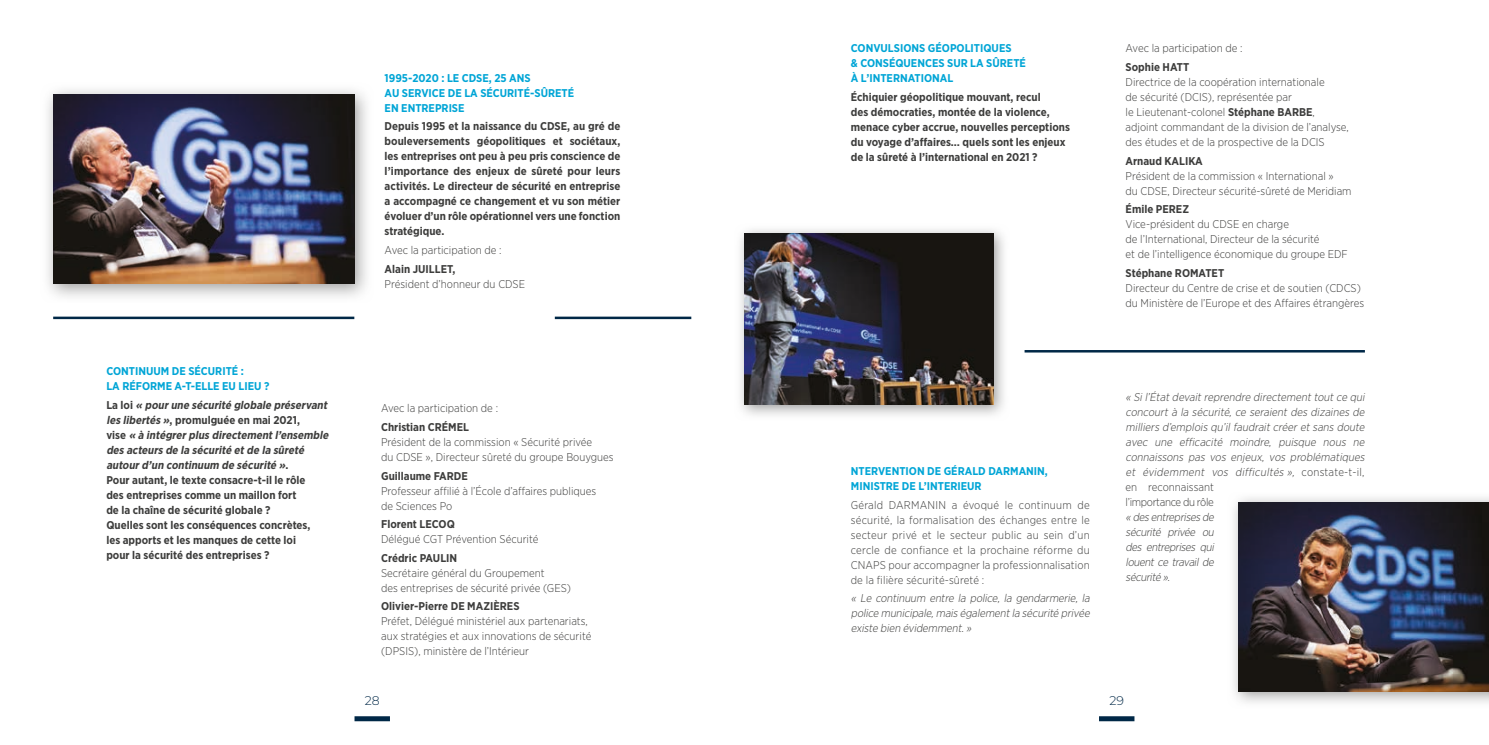
<style>
.page{position:relative;width:1489px;height:745px;background:#fff}
.page>*{position:absolute;margin:0;border:0;box-sizing:border-box;transform-origin:0 0}
.t1{font:300 12.5px "Montserrat";color:#002847}
.t2{font:300 11.25px/15px "Gotham Narrow";color:#3d3d3c}
.t3{font:700 11.25px/15px "Gotham Narrow";color:#3d3d3c}
.t4{font:italic 300 11.25px/15px "Gotham Narrow";color:#3d3d3c;text-align:justify}
.t5{font:700 11.25px/15px "Gotham Narrow";color:#00a5d6}
.s1{font-style:italic}
.s2{font-weight:700}
.s3{font-style:normal}
</style>
<div class="page">
<svg style="left:1099px;top:716px;width:35px;height:4px"></svg>
<svg style="left:354px;top:716px;width:36px;height:4px"></svg>
<img style="left:47px;top:89px;width:320px;height:208px">
<img style="left:53px;top:95px;width:301px;height:188px">
<hr style="left:53px;top:316px;width:301px;height:3px;background:#002847">
<img style="left:740px;top:229px;width:264px;height:187px">
<img style="left:744px;top:233px;width:249px;height:171px">
<hr style="left:1024px;top:350px;width:340px;height:2px;background:#002847">
<img style="left:1233px;top:497px;width:255px;height:206px">
<img style="left:1238px;top:502px;width:250px;height:189px">
<hr style="left:555px;top:316px;width:136px;height:3px;background:#002847">
<p class="t5" style="left:384px;top:70px;width:191px">1995-2020 : LE CDSE, 25 ANS<br>AU SERVICE DE LA SÉCURITÉ-SÛRETÉ<br>EN ENTREPRISE</p>
<p class="t3" style="left:384px;top:119px;width:237px;text-align:justify">Depuis 1995 et la naissance du CDSE, au gré de bouleversements géopolitiques et sociétaux, les entreprises ont peu à peu pris conscience de l’importance des enjeux de sûreté pour leurs activités. Le directeur de sécurité en entreprise a accompagné ce changement et vu son métier évoluer d’un rôle opérationnel vers une fonction stratégique.</p>
<p class="t2" style="left:384px;top:242px;width:118px">Avec la participation de :</p>
<p class="t3" style="left:384px;top:261px;width:72px">Alain JUILLET,</p>
<p class="t2" style="left:384px;top:275px;width:142px">Président d’honneur du CDSE</p>
<p class="t5" style="left:106px;top:363px;width:164px">CONTINUUM DE SÉCURITÉ :<br>LA RÉFORME A-T-ELLE EU LIEU ?</p>
<p class="t3" style="left:106px;top:397px;width:226px">L a l o i <span class="s1">« pourune sécurité globale préservant les libertés »</span>, promulguée en mai 2021,<br>v i s e <span class="s1">« à intégrerplus directementl’ensemble des acteurs de la sécurité etde la sûreté autourd’un continuum de sécurité »</span>.<br>Pour autant, le texte consacre-t-il le rôle<br>des entreprises comme un maillon fort<br>de la chaîne de sécurité globale ?<br>Quelles sont les conséquences concrètes,<br>les apports et les manques de cette loi<br>pour la sécurité des entreprises ?</p>
<p class="t2" style="left:381px;top:400px;width:118px">Avec la participation de :</p>
<p class="t3" style="left:381px;top:419px;width:89px">Christian CRÉMEL</p>
<p class="t2" style="left:381px;top:434px;width:234px">Président de la commission « Sécurité privée<br>du CDSE », Directeur sûreté du groupe Bouygues</p>
<p class="t3" style="left:381px;top:467px;width:88px">Guillaume FARDE</p>
<p class="t2" style="left:381px;top:482px;width:217px">Professeur affilié à l’École d’affaires publiques de Sciences Po</p>
<p class="t3" style="left:381px;top:516px;width:75px">Florent LECOQ</p>
<p class="t2" style="left:381px;top:531px;width:159px">Délégué CGT Prévention Sécurité</p>
<p class="t3" style="left:381px;top:550px;width:78px">Crédric PAULIN</p>
<p class="t2" style="left:381px;top:564px;width:191px">Secrétaire général du Groupement<br>des entreprises de sécurité privée (GES)</p>
<p class="t3" style="left:381px;top:598px;width:140px">Olivier-Pierre DE MAZIÈRES</p>
<p class="t2" style="left:381px;top:613px;width:212px">Préfet, Délégué ministériel aux partenariats, aux stratégies et aux innovations de sécurité (DPSIS), ministère de l’Intérieur</p>
<p class="t5" style="left:850px;top:41px;width:177px">CONVULSIONS GÉOPOLITIQUES<br>&amp; CONSÉQUENCES SUR LA SÛRETÉ<br>À L’INTERNATIONAL</p>
<p class="t3" style="left:850px;top:89px;width:220px">Échiquier géopolitique mouvant, recul<br>des démocraties, montée de la violence, menace cyber accrue, nouvelles perceptions du voyage d’affaires… quels sont les enjeux de la sûreté à l’international en 2021 ?</p>
<p class="t5" style="left:850px;top:463px;width:198px">NTERVENTION DE GÉRALD DARMANIN,<br>MINISTRE DE L’INTERIEUR</p>
<p class="t2" style="left:850px;top:496px;width:240px;text-align:justify">Gérald DARMANIN a évoqué le continuum de sécurité, la formalisation des échanges entre le secteur privé et le secteur public au sein d’un cercle de confiance et la prochaine réforme du CNAPS pour accompagner la professionnalisation de la filière sécurité-sûreté :</p>
<p class="t4" style="left:850px;top:590px;width:243px">« Le continuum entre la police, la gendarmerie, la police municipale,mais égalementla sécurité privée existe bien évidemment.»</p>
<p class="t2" style="left:1125px;top:41px;width:118px">Avec la participation de :</p>
<p class="t3" style="left:1125px;top:59px;width:65px">Sophie HATT</p>
<p class="t2" style="left:1125px;top:74px;width:225px">Directrice de la coopération internationale<br>de sécurité (DCIS), représentée par<br>le Lieutenant-colonel <span class="s2">Stéphane BARBE</span>, adjoint commandant de la division de l’analyse, des études et de la prospective de la DCIS</p>
<p class="t3" style="left:1125px;top:153px;width:79px">Arnaud KALIKA</p>
<p class="t2" style="left:1125px;top:168px;width:227px">Président de la commission « International »<br>du CDSE, Directeur sécurité-sûreté de Meridiam</p>
<p class="t3" style="left:1125px;top:201px;width:65px">Émile PEREZ</p>
<p class="t2" style="left:1125px;top:216px;width:224px">Vice-président du CDSE en charge<br>de l’International, Directeur de la sécurité<br>et de l’intelligence économique du groupe EDF</p>
<p class="t3" style="left:1125px;top:265px;width:100px">Stéphane ROMATET</p>
<p class="t2" style="left:1125px;top:280px;width:240px">Directeur du Centre de crise et de soutien (CDCS) du Ministère de l’Europe et des Affaires étrangères</p>
<p class="t4" style="left:1125px;top:389px;width:243px;text-align:left">« Sil’Étatdevaitreprendre directementtoutce qui concourt à la sécurité, ce seraient des dizaines de milliers d’emplois qu’ilfaudraitcréeretsans doute avec une efficacité moindre, puisque nous ne connaissons pas vos enjeux, vos problématiques et évidemment vos difficultés », <span class="s3">c o n s t a t e - t - i l , en reconnaissant<br>l’importance du rôle</span></p>
<p class="t4" style="left:1125px;top:509px;width:92px">«desentreprisesde sécurité privée ou des entreprises qui louent ce travail de sécurité ».</p>
<p class="t1" style="left:365px;top:691px;width:16px">28</p>
<p class="t1" style="left:1109px;top:691px;width:16px">29</p>
</div>
